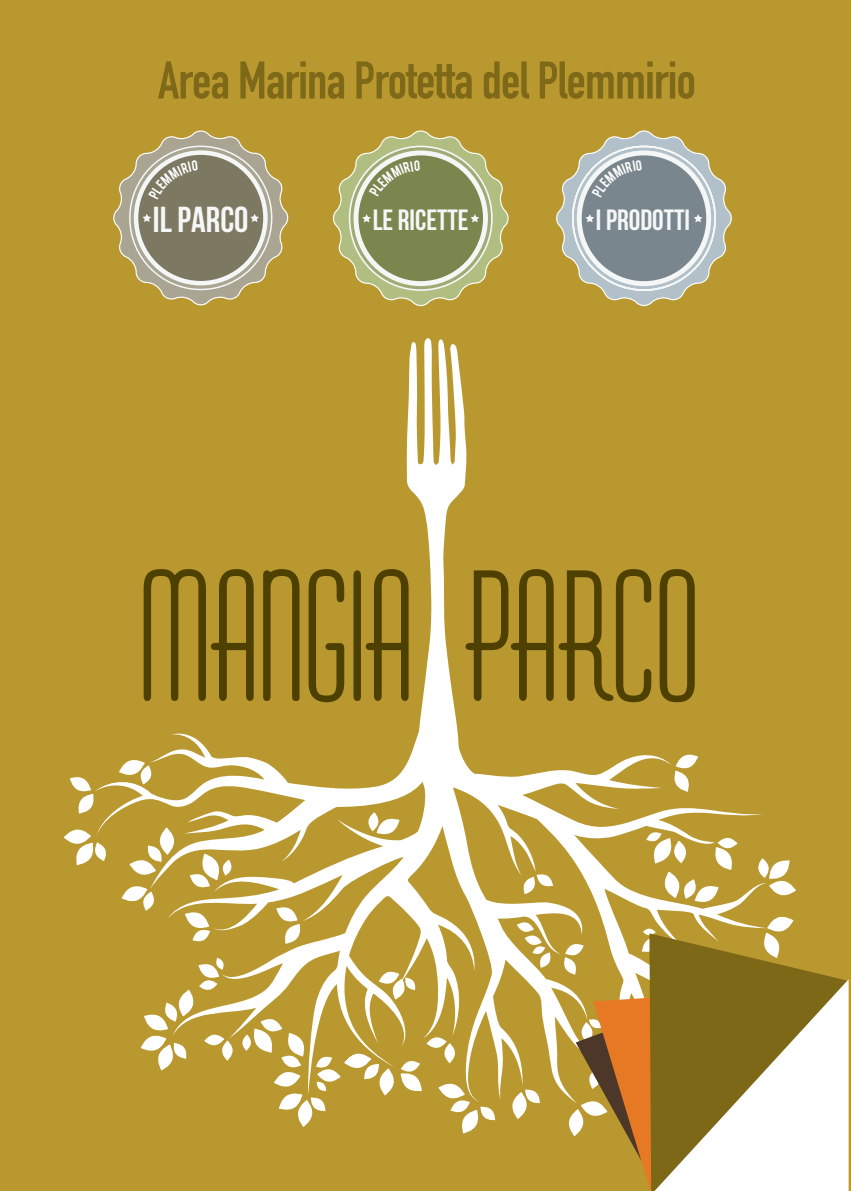
<style>
.page{position:relative;width:851px;height:1191px;background:#fff}
.page>*{position:absolute;margin:0;border:0;box-sizing:border-box;transform-origin:0 0}
.t1{font:185.4px "Astute";color:#4e4000}
.t2{font:52px "DIN Engschrift";letter-spacing:-.015em;color:#7e6918}
.t3{font:700 36px "Bebas Neue";color:#f5f7f7}
.t4{font:700 29.2px "Bebas Neue";color:#f5f7f7}
</style>
<div class="page">
<div style="left:0;top:1px;width:850px;height:1190px;background:#b9982f"></div>
<svg style="left:96px;top:733px;width:666px;height:367px"></svg>
<svg style="left:406px;top:338px;width:60px;height:468px"></svg>
<svg style="left:672px;top:753px;width:26px;height:39px"></svg>
<svg style="left:562px;top:942px;width:21px;height:32px"></svg>
<svg style="left:444px;top:1043px;width:11px;height:20px"></svg>
<svg style="left:426px;top:1036px;width:20px;height:12px"></svg>
<svg style="left:222px;top:1040px;width:11px;height:20px"></svg>
<svg style="left:276px;top:905px;width:25px;height:38px"></svg>
<svg style="left:70px;top:775px;width:28px;height:38px"></svg>
<svg style="left:569px;top:1100px;width:6px;height:36px"></svg>
<svg style="left:641px;top:936px;width:8px;height:23px"></svg>
<svg style="left:643px;top:928px;width:12px;height:7px"></svg>
<svg style="left:190px;top:853px;width:42px;height:36px"></svg>
<svg style="left:242px;top:1034px;width:9px;height:16px"></svg>
<svg style="left:129px;top:845px;width:34px;height:31px"></svg>
<svg style="left:160px;top:827px;width:14px;height:27px"></svg>
<svg style="left:516px;top:921px;width:35px;height:46px"></svg>
<svg style="left:368px;top:812px;width:31px;height:24px"></svg>
<svg style="left:400px;top:1060px;width:22px;height:32px"></svg>
<svg style="left:252px;top:1017px;width:142px;height:110px"></svg>
<svg style="left:757px;top:858px;width:38px;height:38px"></svg>
<svg style="left:64px;top:829px;width:27px;height:15px"></svg>
<svg style="left:75px;top:842px;width:32px;height:23px"></svg>
<svg style="left:141px;top:957px;width:83px;height:113px"></svg>
<svg style="left:379px;top:970px;width:37px;height:20px"></svg>
<svg style="left:438px;top:1082px;width:57px;height:51px"></svg>
<svg style="left:511px;top:1088px;width:29px;height:31px"></svg>
<svg style="left:185px;top:910px;width:25px;height:32px"></svg>
<svg style="left:122px;top:884px;width:33px;height:26px"></svg>
<svg style="left:119px;top:758px;width:33px;height:26px"></svg>
<svg style="left:646px;top:831px;width:87px;height:73px"></svg>
<svg style="left:717px;top:837px;width:20px;height:11px"></svg>
<svg style="left:762px;top:916px;width:31px;height:17px"></svg>
<svg style="left:522px;top:872px;width:31px;height:22px"></svg>
<svg style="left:575px;top:982px;width:71px;height:154px"></svg>
<svg style="left:593px;top:989px;width:53px;height:187px;fill:#e77929"></svg>
<svg style="left:649px;top:933px;width:191px;height:46px"></svg>
<svg style="left:646px;top:979px;width:202px;height:212px;background:#bdb085"></svg>
<svg style="left:113px;top:130px;width:176px;height:176px"></svg>
<svg style="left:332px;top:130px;width:177px;height:177px"></svg>
<svg style="left:556px;top:130px;width:176px;height:177px"></svg>
<p class="t2" style="left:158px;top:50px;width:539px">Area Marina Protetta del Plemmirio</p>
<p class="t3" style="left:153px;top:200px;width:97px">IL PARCO</p>
<p class="t4" style="left:372px;top:203px;width:97px">LE RICETTE</p>
<p class="t4" style="left:596px;top:203px;width:96px">I PRODOTTI</p>
<h1 class="t1" style="left:139px;top:537px;width:562px">MANGIA PARCO</h1>
</div>
